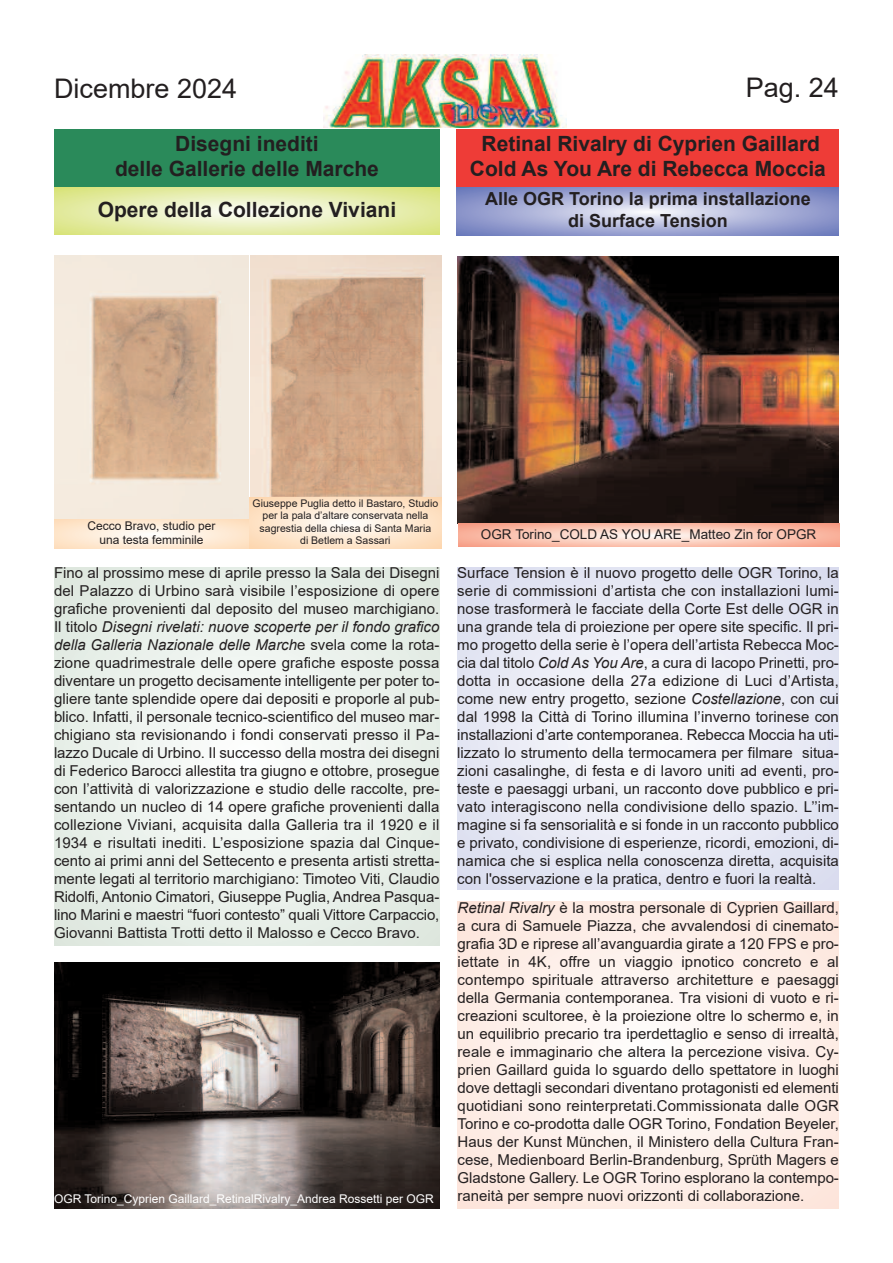
<style>
.page{position:relative;width:893px;height:1263px;background:#fff}
.page>*{position:absolute;margin:0;border:0;box-sizing:border-box;transform-origin:0 0}
.t1{font:27px "Arial";color:#231f20}
.t2{font:700 21px/25.2px "Arial";color:#231f20;text-align:center}
.t3{font:700 18px/21.6px "Arial";color:#231f20;text-align:center}
.t4{font:15px/18px "Arial";color:#231f20;text-align:justify}
.t5{font:13.5px "Arial";color:#231f20}
.t6{font:12px "Arial";color:#fff}
.t7{font:12px/14.4px "Arial";color:#231f20;text-align:center}
.t8{font:10.5px/12.6px "Arial";color:#231f20;text-align:center}
.s1{font-style:italic}
</style>
<div class="page">
<img style="left:323px;top:54px;width:244px;height:74px">
<svg style="left:54px;top:188px;width:386px;height:47px"></svg>
<img style="left:457px;top:256px;width:381px;height:268px">
<svg style="left:458px;top:524px;width:381px;height:23px"></svg>
<svg style="left:54px;top:567px;width:385px;height:378px"></svg>
<svg style="left:457px;top:567px;width:382px;height:322px"></svg>
<img style="left:55px;top:256px;width:194px;height:262px">
<div style="left:54px;top:130px;width:386px;height:57px;background:#2a8a5a"></div>
<img style="left:54px;top:962px;width:386px;height:247px">
<img style="left:250px;top:256px;width:191px;height:241px">
<svg style="left:54px;top:520px;width:195px;height:28px"></svg>
<svg style="left:250px;top:497px;width:191px;height:51px"></svg>
<div style="left:457px;top:130px;width:382px;height:57px;background:#ee3c37"></div>
<svg style="left:457px;top:188px;width:382px;height:48px"></svg>
<svg style="left:458px;top:902px;width:381px;height:307px"></svg>
<h1 class="t1" style="left:54px;top:73px;width:185px">Dicembre 2024</h1>
<h1 class="t1" style="left:746px;top:73px;width:95px">Pag. 24</h1>
<h2 class="t2" style="left:115px;top:131px;width:265px">Disegni inediti<br>delle Gallerie delle Marche</h2>
<h2 class="t2" style="left:98px;top:197px;width:300px">Opere della Collezione Viviani</h2>
<h2 class="t2" style="left:470px;top:131px;width:357px">Retinal Rivalry di Cyprien Gaillard<br>Cold As You Are di Rebecca Moccia</h2>
<p class="t3" style="left:485px;top:188px;width:327px">Alle OGR Torino la prima installazione di Surface Tension</p>
<p class="t7" style="left:87px;top:519px;width:130px">Cecco Bravo, studio per una testa femminile</p>
<p class="t8" style="left:253px;top:497px;width:187px">Giuseppe Puglia detto il Bastaro, Studio per la pala d’altare conservata nella sagrestia della chiesa di Santa Maria<br>di Betlem a Sassari</p>
<p class="t5" style="left:481px;top:526px;width:337px">OGR Torino_COLD AS YOU ARE_Matteo Zin for OPGR</p>
<p class="t4" style="left:54px;top:564px;width:387px">Fino al prossimo mese di aprile presso la Sala dei Disegni del Palazzo di Urbino sarà visibile l’esposizione di opere grafiche provenienti dal deposito del museo marchigiano.<br>Il titolo <span class="s1">Disegni rivelati: nuove scoperte per il fondo grafico della Galleria Nazionale delle March</span>e svela come la rota&shy;zione quadrimestrale delle opere grafiche esposte possa diventare un progetto decisamente intelligente per poter to&shy;gliere tante splendide opere dai depositi e proporle al pub&shy;blico. Infatti, il personale tecnico-scientifico del museo mar&shy;chigiano sta revisionando i fondi conservati presso il Pa&shy;lazzo Ducale di Urbino. Il successo della mostra dei disegni di Federico Barocci allestita tra giugno e ottobre, prosegue con l’attività di valorizzazione e studio delle raccolte, pre&shy;sentando un nucleo di 14 opere grafiche provenienti dalla collezione Viviani, acquisita dalla Galleria tra il 1920 e il 1934 e risultati inediti. L’esposizione spazia dal Cinque&shy;cento ai primi anni del Settecento e presenta artisti stretta&shy;mente legati al territorio marchigiano: Timoteo Viti, Claudio Ridolfi, Antonio Cimatori, Giuseppe Puglia, Andrea Pasqua&shy;lino Marini e maestri “fuori contesto” quali Vittore Carpaccio, Giovanni Battista Trotti detto il Malosso e Cecco Bravo.</p>
<p class="t4" style="left:457px;top:564px;width:383px">Surface Tension è il nuovo progetto delle OGR Torino, la serie di commissioni d’artista che con installazioni lumi&shy;nose trasformerà le facciate della Corte Est delle OGR in una grande tela di proiezione per opere site specific. Il pri&shy;mo progetto della serie è l’opera dell’artista Rebecca Moc&shy;cia dal titolo <span class="s1">Cold As You Are</span>, a cura di Iacopo Prinetti, pro&shy;dotta in occasione della 27a edizione di Luci d’Artista, come new entry progetto, sezione <span class="s1">Costellazione</span>, con cui dal 1998 la Città di Torino illumina l’inverno torinese con installazioni d’arte contemporanea. Rebecca Moccia ha uti&shy;lizzato lo strumento della termocamera per filmare situa&shy;zioni casalinghe, di festa e di lavoro uniti ad eventi, pro&shy;teste e paesaggi urbani, un racconto dove pubblico e pri&shy;vato interagiscono nella condivisione dello spazio. L’’im&shy;magine si fa sensorialità e si fonde in un racconto pubblico e privato, condivisione di esperienze, ricordi, emozioni, di&shy;namica che si esplica nella conoscenza diretta, acquisita con l'osservazione e la pratica, dentro e fuori la realtà.</p>
<p class="t4" style="left:458px;top:898px;width:383px"><span class="s1">Retinal Rivalry</span> è la mostra personale di Cyprien Gaillard, a cura di Samuele Piazza, che avvalendosi di cinemato&shy;grafia 3D e riprese all’avanguardia girate a 120 FPS e pro&shy;iettate in 4K, offre un viaggio ipnotico concreto e al contempo spirituale attraverso architetture e paesaggi della Germania contemporanea. Tra visioni di vuoto e ri&shy;creazioni scultoree, è la proiezione oltre lo schermo e, in un equilibrio precario tra iperdettaglio e senso di irrealtà, reale e immaginario che altera la percezione visiva. Cy&shy;prien Gaillard guida lo sguardo dello spettatore in luoghi dove dettagli secondari diventano protagonisti ed elementi quotidiani sono reinterpretati.Commissionata dalle OGR Torino e co-prodotta dalle OGR Torino, Fondation Beyeler, Haus der Kunst München, il Ministero della Cultura Fran&shy;cese, Medienboard Berlin-Brandenburg, Sprüth Magers e Gladstone Gallery. Le OGR Torino esplorano la contempo&shy;raneità per sempre nuovi orizzonti di collaborazione.</p>
<p class="t6" style="left:54px;top:1192px;width:381px">OGR Torino_Cyprien Gaillard_RetinalRivalry_Andrea Rossetti per OGR</p>
</div>
